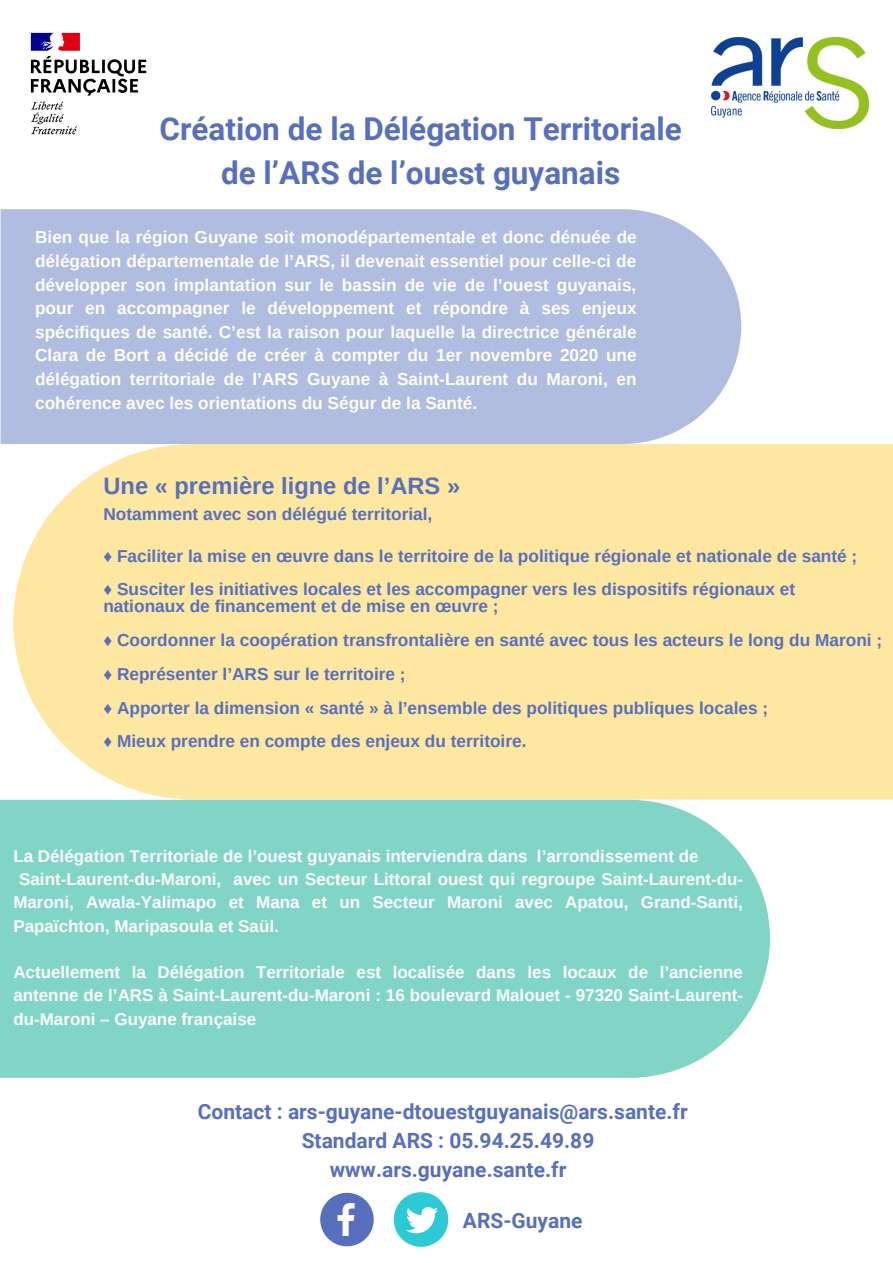
<style>
.page{position:relative;width:893px;height:1263px;background:#fff}
.page>*{position:absolute;margin:0;border:0;box-sizing:border-box;transform-origin:0 0}
.t1{font:700 31.5px/43.9px "Roboto";color:#5770be;text-align:center}
.t2{font:700 23.7px "Arimo";color:#5770be}
.t3{font:700 21px/29.2px "Roboto";color:#5770be;text-align:center}
.t4{font:700 17.25px/23.6px "Arimo";color:#fff;text-align:justify}
.t5{font:700 17.25px/33.8px "Arimo";color:#5770be}
.t6{font:700 17.02px/23.3px "Arimo";color:#fff;text-align:justify}
</style>
<div class="page">
<div style="left:1px;top:209px;width:740px;height:235px;background:#b0bce0"></div>
<div style="left:13px;top:444px;width:880px;height:355px;background:#fee7a1"></div>
<div style="left:0;top:800px;width:770px;height:278px;background:#81d5c6"></div>
<svg style="left:320px;top:1193px;width:54px;height:53px"></svg>
<div style="left:394px;top:1192px;width:54px;height:55px;background:#2bcad4;border-radius:50%"></div>
<svg style="left:406px;top:1207px;width:32px;height:26px"></svg>
<img style="left:30px;top:32px;width:117px;height:103px">
<img style="left:711px;top:38px;width:158px;height:91px">
<h1 class="t1" style="left:159px;top:107px;width:524px">Création de la Délégation Territoriale de l’ARS de l’ouest guyanais</h1>
<p class="t4" style="left:35px;top:225px;width:603px">Bien que la région Guyane soit monodépartementale et donc dénuée de délégation départementale de l’ARS, il devenait essentiel pour celle-ci de développer son implantation sur le bassin de vie de l’ouest guyanais, pour en accompagner le développement et répondre à ses enjeux spécifiques de santé. C’est la raison pour laquelle la directrice générale Clara de Bort a décidé de créer à compter du 1er novembre 2020 une délégation territoriale de l’ARS Guyane à Saint-Laurent du Maroni, en cohérence avec les orientations du Ségur de la Santé.</p>
<h2 class="t2" style="left:103px;top:473px;width:358px">Une « première ligne de l’ARS »</h2>
<p class="t5" style="left:103px;top:498px;width:330px">Notamment avec son délégué territorial,</p>
<p class="t5" style="left:103px;top:539px;width:755px">♦ Faciliter la mise en œuvre dans le territoire de la politique régionale et nationale de santé ; ♦ Susciter les initiatives locales et les accompagner vers les dispositifs régionaux et</p>
<p class="t5" style="left:103px;top:589px;width:780px">nationaux de financement et de mise en œuvre ;<br>♦ Coordonner la coopération transfrontalière en santé avec tous les acteurs le long du Maroni ; ♦ Représenter l’ARS sur le territoire ;<br>♦ Apporter la dimension « santé » à l’ensemble des politiques publiques locales ;<br>♦ Mieux prendre en compte des enjeux du territoire.</p>
<p class="t6" style="left:13px;top:844px;width:687px">La Délégation Territoriale de l’ouest guyanais interviendra dans l’arrondissement de</p>
<p class="t6" style="left:19px;top:867px;width:725px">Saint-Laurent-du-Maroni, avec un Secteur Littoral ouest qui regroupe Saint-Laurent-du-</p>
<p class="t6" style="left:13px;top:891px;width:731px">Maroni, Awala-Yalimapo et Mana et un Secteur Maroni avec Apatou, Grand-Santi,</p>
<p class="t6" style="left:13px;top:914px;width:267px">Papaïchton, Maripasoula et Saül.</p>
<p class="t6" style="left:13px;top:960px;width:731px">Actuellement la Délégation Territoriale est localisée dans les locaux de l’ancienne antenne de l’ARS à Saint-Laurent-du-Maroni : 16 boulevard Malouet - 97320 Saint-Laurent&shy;du-Maroni – Guyane française</p>
<p class="t3" style="left:198px;top:1097px;width:491px">Contact : ars-guyane-dtouestguyanais@ars.sante.fr<br>Standard ARS : 05.94.25.49.89 www.ars.guyane.sante.fr</p>
<p class="t3" style="left:463px;top:1206px;width:121px">ARS-Guyane</p>
</div>
